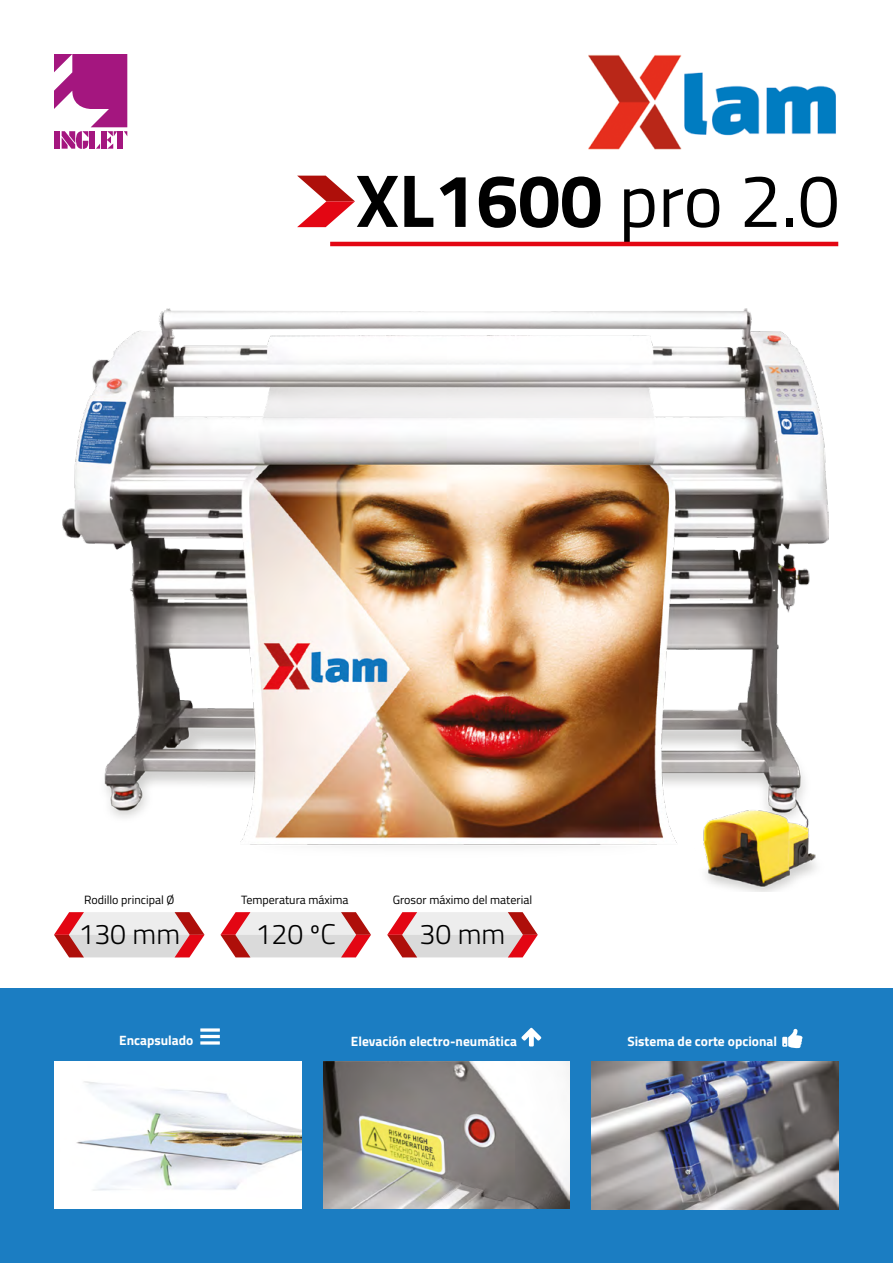
<style>
.page{position:relative;width:893px;height:1263px;background:#fff}
.page>*{position:absolute;margin:0;border:0;box-sizing:border-box;transform-origin:0 0}
.t1{font:700 75px "Titillium Web";color:#000}
.t2{font:300 28.5px "Titillium Web";color:#000}
.t3{font:700 13.5px "Titillium Web";color:#fff}
.t4{font:12px "Titillium Web";color:#000}
.s1{font-weight:400}
</style>
<div class="page">
<svg style="left:54px;top:54px;width:73px;height:95px"></svg>
<img style="left:588px;top:54px;width:248px;height:95px">
<hr style="left:330px;top:242px;width:508px;height:4px;background:#e30613">
<svg style="left:297px;top:176px;width:58px;height:51px"></svg>
<svg style="left:54px;top:912px;width:151px;height:45px;background:#e1bcbc"></svg>
<svg style="left:220px;top:912px;width:151px;height:45px;background:#e1bcbc"></svg>
<svg style="left:387px;top:912px;width:151px;height:45px;background:#e1bcbc"></svg>
<div style="left:0;top:988px;width:893px;height:275px;background:#1b7dc2"></div>
<img style="left:63px;top:309px;width:765px;height:582px">
<img style="left:323px;top:1061px;width:247px;height:148px">
<img style="left:55px;top:1061px;width:246px;height:147px">
<img style="left:592px;top:1061px;width:246px;height:149px">
<svg style="left:521px;top:1028px;width:20px;height:18px"></svg>
<svg style="left:782px;top:1029px;width:20px;height:19px"></svg>
<svg style="left:200px;top:1028px;width:20px;height:4px"></svg>
<hr style="left:200px;top:1035px;width:20px;height:3px;background:#fff">
<hr style="left:200px;top:1041px;width:20px;height:3px;background:#fff">
<h1 class="t1" style="left:356px;top:143px;width:485px">XL1600 <span class="s1">pro 2.0</span></h1>
<p class="t4" style="left:84px;top:891px;width:92px">Rodillo principal Ø</p>
<p class="t4" style="left:241px;top:891px;width:109px">Temperatura máxima</p>
<h2 class="t2" style="left:256px;top:914px;width:82px">120 ºC</h2>
<h2 class="t2" style="left:78px;top:914px;width:103px">130 mm</h2>
<p class="t4" style="left:393px;top:891px;width:141px">Grosor máximo del material</p>
<h2 class="t2" style="left:420px;top:914px;width:87px">30 mm</h2>
<p class="t3" style="left:119px;top:1029px;width:76px">Encapsulado</p>
<p class="t3" style="left:351px;top:1031px;width:168px">Elevación electro-neumática</p>
<p class="t3" style="left:627px;top:1031px;width:151px">Sistema de corte opcional</p>
</div>
